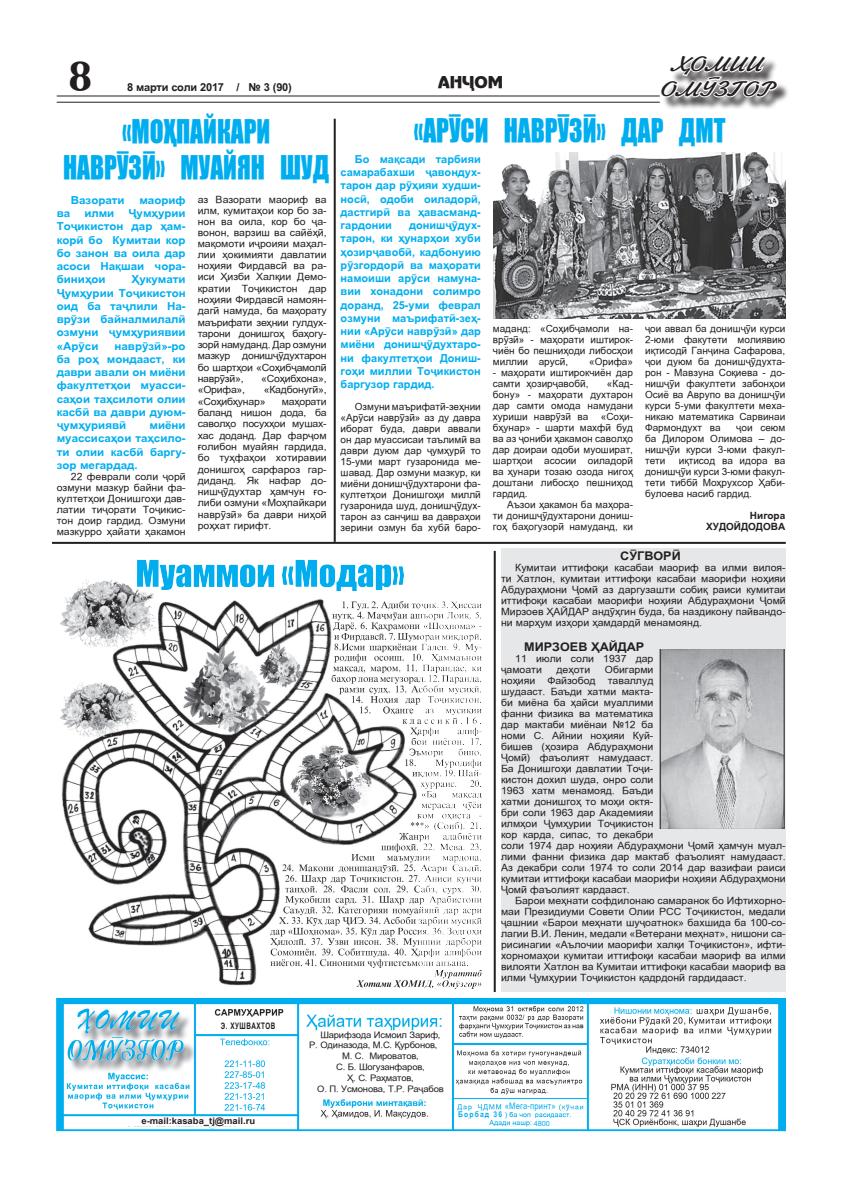
<style>
.page{position:relative;width:842px;height:1191px;background:#fff}
.page>*{position:absolute;margin:0;border:0;box-sizing:border-box;transform-origin:0 0}
.t1{font:700 44px "Baltica Tj";color:#231f20}
.t2{font:30px/36px "Impact Tj Normal";color:#00aeef;text-align:center;scale:.85 1}
.t3{font:21.6px "Jukarev Tj Normal";color:#231f20;scale:1.25 1}
.t4{font:16px "Adver Gotic Tj Normal";letter-spacing:-.005em;color:#231f20}
.t5{font:700 12px "Arial Tj";color:#231f20;scale:1.05 1}
.t6{font:700 11px/13.3px "Arial Tj";color:#00aeef;text-align:justify}
.t7{font:700 11px/13.3px "Arial Tj";color:#00aeef;text-align:justify;scale:1.05 1}
.t8{font:700 11px "Arial Tj";letter-spacing:-.02em;color:#231f20}
.t9{font:10px/11px "Arial Tj";color:#231f20;text-align:justify;scale:1.05 1}
.t10{font:10px/11px "Arial Tj";color:#231f20;text-align:justify}
.t11{font:10px/11.3px "Arial Tj";letter-spacing:-.02em;color:#231f20;scale:1.05 1}
.t12{font:700 10px/11px "Arial Tj";color:#231f20;text-align:right}
.t13{font:9px/11px "Arial Tj";letter-spacing:-.02em;color:#231f20;scale:1.05 1}
.t14{font:700 9px "Arial";color:#231f20;scale:1.05 1}
.t15{font:9px "Arial Tj";letter-spacing:.02em;color:#00aeef;scale:.85 1}
.t16{font:700 9px "Arial Tj";letter-spacing:.08em;color:#231f20;scale:.7 1}
.t17{font:700 8px "Arial Tj";letter-spacing:.16em;color:#00aeef;scale:.85 1}
.t18{font:7px "Arial Tj";color:#00aeef;scale:1.05 1}
</style>
<div class="page">
<div style="left:662px;top:57px;width:128px;height:53px;background:#231f20;opacity:.85"></div>
<svg style="left:662px;top:57px;width:117px;height:42px"></svg>
<hr style="left:57px;top:102px;width:603px;height:1px;background:#231f20">
<hr style="left:57px;top:95px;width:603px;height:1px;background:#231f20">
<div style="left:501px;top:549px;width:284px;height:443px;background:#e6e7e9"></div>
<img style="left:57px;top:997px;width:728px;height:135px">
<div style="left:304px;top:1034px;width:142px;height:58px;background:#fff"></div>
<div style="left:218px;top:1046px;width:63px;height:9px;background:#fff"></div>
<div style="left:533px;top:1118px;width:31px;height:9px;background:#fff"></div>
<div style="left:75px;top:1117px;width:175px;height:9px;background:#fff"></div>
<hr style="left:52px;top:542px;width:734px;height:2px;background:#231f20">
<img style="left:60px;top:560px;width:422px;height:429px">
<hr style="left:494px;top:551px;width:2px;height:441px;background:#231f20">
<hr style="left:334px;top:119px;width:2px;height:423px;background:#231f20">
<img style="left:493px;top:153px;width:292px;height:165px">
<img style="left:659px;top:649px;width:126px;height:179px">
<h1 class="t1" style="left:69px;top:53px;width:25px">8</h1>
<h3 class="t3" style="left:670px;top:52px;width:74px">ЊОМИИ</h3>
<h3 class="t4" style="left:438px;top:73px;width:66px">АНЉОМ</h3>
<p class="t8" style="left:127px;top:81px;width:166px">8 марти соли 2017 / № 3 (90)</p>
<h3 class="t3" style="left:658px;top:77px;width:93px">ОМЎЗГОР</h3>
<h2 class="t2" style="left:63px;top:113px;width:315px">«МОЊПАЙКАРИ<br>НАВРЎЗЇ» МУАЙЯН ШУД</h2>
<h2 class="t2" style="left:414px;top:112px;width:368px">«АРЎСИ НАВРЎЗЇ» ДАР ДМТ</h2>
<p class="t6" style="left:341px;top:152px;width:142px;text-indent:14px">Бо маќсади тарбияи самарабахши љавондух&shy;тарон дар рўњияи худши&shy;носї, одоби оиладорї, дастгирї ва њавасманд&shy;гардонии</p>
<p class="t9" style="left:198px;top:194px;width:124px">аз Вазорати маориф ва илм, кумитањои кор бо за&shy;нон ва оила, кор бо ља&shy;вонон, варзиш ва сайёњї, маќомоти иљроияи мањал&shy;лии њокимияти давлатии ноњияи Фирдавсї ва ра&shy;иси Њизби Халќии Демо&shy;кратии Тољикистон дар ноњияи Фирдавсї намоян&shy;дагї намуда, ба мањорату маърифати зењнии гулдух&shy;тарони донишгоњ бањогу&shy;зорї намуданд. Дар озмуни мазкур донишљўдухтарон бо шартњои «Соњибљамолї наврўзї»,</p>
<p class="t7" style="left:71px;top:193px;width:53px">Вазорати</p>
<p class="t7" style="left:139px;top:193px;width:46px">маориф</p>
<p class="t7" style="left:57px;top:207px;width:124px;text-indent:72px">Љумњурии Тољикистон дар њам&shy;корї бо Кумитаи кор бо занон ва оила дар асоси Наќшаи чора&shy;бинињои</p>
<p class="t7" style="left:57px;top:207px;width:14px">ва</p>
<p class="t7" style="left:84px;top:207px;width:30px">илми</p>
<p class="t6" style="left:341px;top:219px;width:142px;text-indent:69px">донишљўдух&shy;тарон, ки њунарњои хуби њозирљавобї, кадбонуию рўзгордорї ва мањорати намоиши арўси намуна&shy;вии хонадони солимро доранд, 25-уми феврал озмуни маърифатї-зењ&shy;нии «Арўси наврўзї» дар миёни донишљўдухтаро&shy;ни факултетњои Дониш&shy;гоњи миллии Тољикистон баргузор гардид.</p>
<p class="t10" style="left:341px;top:401px;width:142px;text-indent:14px">Озмуни маърифатї-зењнии «Арўси наврўзї» аз ду давра иборат буда, даври аввали он дар муассисаи таълимї ва даври дуюм дар љумњурї то 15-уми март гузаронида ме&shy;шавад. Дар озмуни мазкур, ки миёни донишљўдухтарони фа&shy;култетњои Донишгоњи миллї гузаронида шуд, донишљўдух&shy;тарон аз санљиш ва даврањои зерини озмун ба хубї баро-</p>
<p class="t7" style="left:57px;top:273px;width:124px;text-indent:75px">Њукумати Љумњурии Тољикистон оид ба таљлили На&shy;врўзи байналмилалї озмуни љумњуриявии «Арўси</p>
<p class="t10" style="left:493px;top:322px;width:142px">маданд: «Соњибљамоли на&shy;врўзї» - мањорати иштирок&shy;чиён бо пешнињоди либосњои миллии арусї,</p>
<p class="t10" style="left:645px;top:322px;width:142px">љои аввал ба донишљўи курси 2-юми факутети молиявию иќтисодї Ганљина Сафарова, љои дуюм ба донишљўдухта&shy;рон - Мавзуна Соќиева - до&shy;нишљўи факултети забонњои Осиё ва Аврупо ва донишљўи курси 5-уми факултети меха&shy;никаю математика Сарвинаи Фармондухт ва</p>
<p class="t7" style="left:57px;top:339px;width:124px;text-indent:58px">наврўзї»-ро ба роњ мондааст, ки даври авали он миёни факултетњои муасси&shy;сањои тањсилоти олии касбї ва даври дуюм&shy;љумњуриявї</p>
<p class="t10" style="left:589px;top:355px;width:45px">«Орифа»</p>
<p class="t10" style="left:493px;top:366px;width:142px">- мањорати иштирокчиён дар самти њозирљавобї,</p>
<p class="t11" style="left:261px;top:373px;width:64px">«Соњибхона»,</p>
<p class="t10" style="left:493px;top:377px;width:142px;text-indent:114px">«Кад&shy;бону» - мањорати духтарон дар самти омода намудани хуриши наврўзї ва</p>
<p class="t11" style="left:198px;top:384px;width:124px;text-indent:66px">«Кадбонугї», «Соњибњунар»</p>
<p class="t9" style="left:198px;top:384px;width:47px">«Орифа»,</p>
<p class="t9" style="left:198px;top:395px;width:124px;line-height:11.3px;text-indent:84px">мањорати баланд нишон дода, ба саволњо посухњои мушах&shy;хас доданд. Дар фарљом ѓолибон муайян гардида, бо туњфањои хотиравии донишгоњ сарфароз гар&shy;диданд. Як нафар до&shy;нишљўдухтар њамчун ѓо&shy;либи озмуни «Моњпайкари наврўзї» ба даври нињої роњхат гирифт.</p>
<p class="t10" style="left:493px;top:410px;width:142px;text-indent:108px">«Соњи&shy;бњунар» - шарти махфї буд ва аз љониби њакамон саволњо дар доираи одоби муошират, шартњои асосии оиладорї ва њунари тозаю озода нигоњ доштани либосњо пешнињод гардид.</p>
<p class="t10" style="left:493px;top:498px;width:142px;text-indent:14px">Аъзои њакамон ба мањора&shy;ти донишљўдухтарони дониш&shy;гоњ бањогузорї намуданд, ки</p>
<p class="t7" style="left:57px;top:419px;width:124px;text-indent:93px">миёни муассисањои тањсило&shy;ти олии касбї баргу&shy;зор мегардад.</p>
<p class="t9" style="left:57px;top:471px;width:124px;text-indent:14px">22 феврали соли љорї озмуни мазкур байни фа&shy;култетњои Донишгоњи дав&shy;латии тиљорати Тољикис&shy;тон доир гардид. Озмуни мазкурро њайати њакамон</p>
<p class="t10" style="left:645px;top:421px;width:142px;text-indent:91px">љои сеюм ба Дилором Олимова – до&shy;нишљўи курси 3-юми факул&shy;тети</p>
<p class="t10" style="left:645px;top:454px;width:142px;text-indent:34px">иќтисод ва идора ва донишљўи курси 3-юми факул&shy;тети тиббї Моњрухсор Њаби&shy;булоева насиб гардид.</p>
<p class="t12" style="left:706px;top:509px;width:81px">Нигора<br>ХУДОЙДОДОВА</p>
<p class="t16" style="left:221px;top:1021px;width:80px">Э. ХУШВАХТОВ</p>
<p class="t13" style="left:309px;top:1030px;width:127px;line-height:9.8px;text-indent:11px">Шарифзода Исмоил Зариф,<br>Р. Одиназода, М.С. Ќурбонов,</p>
<p class="t13" style="left:317px;top:1050px;width:122px;text-align:center">М. С. Мироватов,<br>С. Б. Шогузанфаров,<br>Њ. С. Рањматов,<br>О. П. Усмонова, Т.Р. Раљабов</p>
<p class="t5" style="left:620px;top:549px;width:59px">СЎГВОРЇ</p>
<p class="t9" style="left:501px;top:561px;width:273px;text-indent:14px">Кумитаи иттифоќи касабаи маориф ва илми вилоя&shy;ти Хатлон, кумитаи иттифоќи касабаи маорифи ноњияи Абдурањмони Љомї аз даргузашти собиќ раиси кумитаи иттифоќи касабаи маорифи ноњияи Абдурањмони Љомї Мирзоев ЊАЙДАР андўњгин буда, ба наздикону пайвандо&shy;ни марњум изњори њамдардї менамоянд.</p>
<p class="t5" style="left:524px;top:640px;width:116px">МИРЗОЕВ ЊАЙДАР</p>
<p class="t9" style="left:501px;top:653px;width:147px;text-indent:14px">11 июли соли 1937 дар љамоати</p>
<p class="t9" style="left:501px;top:664px;width:273px;text-align:left;text-indent:104px">Обигарми<br>ноњияи Файзобод таваллуд<br>шудааст. Баъди хатми макта-<br>би миёна ба њайси муаллими<br>фанни физика ва математика<br>дар мактаби миёнаи №12 ба<br>номи С. Айнии ноњияи Куй-<br>бишев (њозира Абдурањмони<br>Љомї) фаъолият намудааст.<br>Ба Донишгоњи давлатии Тољи-<br>кистон дохил шуда, онро соли<br>1963 хатм менамояд. Баъди<br>хатми донишгоњ то моњи октя-<br>бри соли 1963 дар Академияи<br>илмњои Љумњурии Тољикистон<br>кор карда, сипас, то декабри<br>соли 1974 дар ноњияи Абдурањмони Љомї њамчун муал&shy;лими фанни физика дар мактаб фаъолият намудааст.<br>Аз декабри соли 1974 то соли 2014 дар вазифаи раиси кумитаи иттифоќи касабаи маорифи ноњияи Абдурањмони<br>Љомї фаъолият кардааст.</p>
<p class="t9" style="left:501px;top:895px;width:273px;text-indent:14px">Барои мењнати софдилонаю самаранок бо Ифтихорно&shy;маи Президиуми Совети Олии РСС Тољикистон, медали љашнии «Барои мењнати шуљоатнок» бахшида ба 100-со&shy;лагии В.И. Ленин, медали «Ветерани мењнат», нишони са&shy;рисинагии «Аълочии маорифи халќи Тољикистон», ифти&shy;хорномањои кумитаи иттифоќи касабаи маориф ва илми вилояти Хатлон ва Кумитаи иттифоќи касабаи маориф ва илми Љумњурии Тољикистон ќадрдонї гардидааст.</p>
<p class="t9" style="left:556px;top:664px;width:34px">дењоти</p>
<p class="t15" style="left:505px;top:1100px;width:61px">«Mега-принт»</p>
<p class="t17" style="left:458px;top:1109px;width:53px">Борбад 36</p>
<p class="t14" style="left:141px;top:1114px;width:110px">e-mail:kasaba_tj@mail.ru</p>
<p class="t18" style="left:534px;top:1119px;width:17px">4800</p>
</div>
